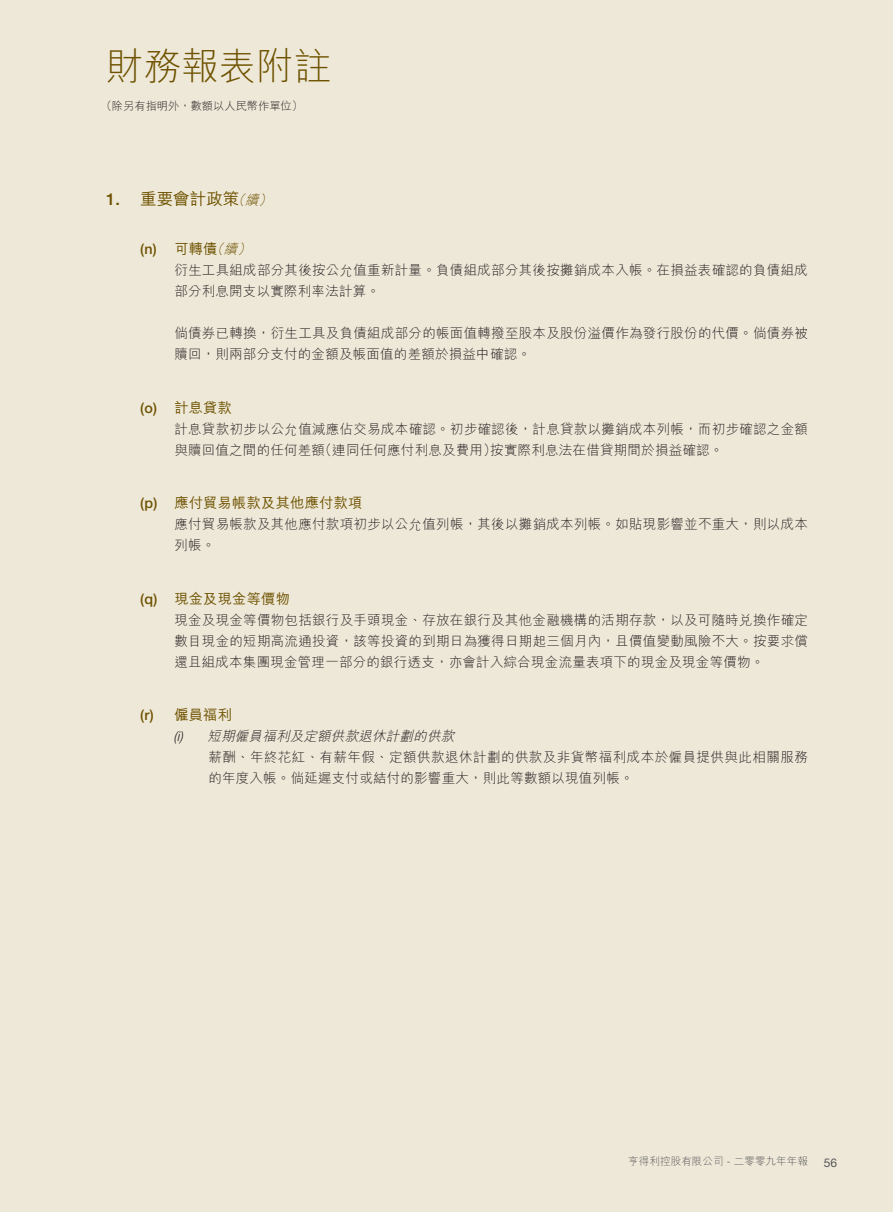
<style>
.page{position:relative;width:893px;height:1212px;background:#eee8d8}
.page>*{position:absolute;margin:0;border:0;box-sizing:border-box;transform-origin:0 0}
.t1{font:300 37.5px "M Hei HK";color:#6e5200}
.t2{font:500 16.5px "M Hei HK";color:#6e5200}
.t3{font:500 14.25px "M Hei HK";letter-spacing:.015em;color:#6e5200}
.t4{font:500 14.25px "Helvetica Neue LT Std";color:#6e5200}
.t5{font:300 13.5px/21px "M Hei HK";letter-spacing:.02em;color:#231f20}
.t6{font:12px "Helvetica Neue LT Std";color:#57585a}
.t7{font:300 11.25px "M Hei HK";color:#231f20}
.t8{font:300 10.5px "M Hei HK";letter-spacing:.01em;color:#57585a}
.s1{font-family:"Helvetica Neue LT Std"}
.s2{font-weight:300;font-style:italic;font-size:13.5px}
.s3{font-family:"M Hei HK"}
.s4{font-family:"M Hei HK";font-weight:300;font-style:italic;font-size:13.5px}
.s5{font-family:"Helvetica Neue LT Std";font-style:italic}
.s6{font-style:italic}
</style>
<div class="page">
<p class="t1" style="left:106px;top:40px;width:226px">財務報表附註</p>
<p class="t7" style="left:101px;top:98px;width:204px">（除另有指明外，數額以人民幣作單位）</p>
<p class="t2" style="left:106px;top:187px;width:171px"><span class="s1">1.</span> 重要會計政策<span class="s2">（續）</span></p>
<p class="t4" style="left:140px;top:240px;width:116px">(n) <span class="s3">可轉債</span><span class="s4">（續）</span></p>
<p class="t5" style="left:174px;top:259px;width:635px">衍生工具組成部分其後按公允值重新計量。負債組成部分其後按攤銷成本入帳。在損益表確認的負債組成部分利息開支以實際利率法計算。</p>
<p class="t5" style="left:174px;top:322px;width:635px">倘債券已轉換，衍生工具及負債組成部分的帳面值轉撥至股本及股份溢價作為發行股份的代價。倘債券被贖回，則兩部分支付的金額及帳面值的差額於損益中確認。</p>
<p class="t3" style="left:140px;top:397px;width:93px"><span class="s1">(o)</span> 計息貸款</p>
<p class="t5" style="left:174px;top:418px;width:635px">計息貸款初步以公允值減應佔交易成本確認。初步確認後，計息貸款以攤銷成本列帳，而初步確認之金額與贖回值之間的任何差額（連同任何應付利息及費用）按實際利息法在借貸期間於損益確認。</p>
<p class="t3" style="left:140px;top:492px;width:224px"><span class="s1">(p)</span> 應付貿易帳款及其他應付款項</p>
<p class="t5" style="left:174px;top:513px;width:635px">應付貿易帳款及其他應付款項初步以公允值列帳，其後以攤銷成本列帳。如貼現影響並不重大，則以成本列帳。</p>
<p class="t3" style="left:140px;top:588px;width:151px"><span class="s1">(q)</span> 現金及現金等價物</p>
<p class="t5" style="left:174px;top:609px;width:635px;text-align:justify">現金及現金等價物包括銀行及手頭現金、存放在銀行及其他金融機構的活期存款，以及可隨時兌換作確定數目現金的短期高流通投資，該等投資的到期日為獲得日期起三個月內，且價值變動風險不大。按要求償還且組成本集團現金管理一部分的銀行透支，亦會計入綜合現金流量表項下的現金及現金等價物。</p>
<p class="t3" style="left:140px;top:704px;width:93px"><span class="s1">(r)</span> 僱員福利</p>
<p class="t5" style="left:208px;top:725px;width:601px;text-indent:-35px"><span class="s5">(i)</span> <span class="s6">短期僱員福利及定額供款退休計劃的供款<br></span>薪酬、年終花紅、有薪年假、定額供款退休計劃的供款及非貨幣福利成本於僱員提供與此相關服務的年度入帳。倘延遲支付或結付的影響重大，則此等數額以現值列帳。</p>
<p class="t8" style="left:628px;top:1154px;width:181px">亨得利控股有限公司 <span class="s1">-</span> 二零零九年年報</p>
<p class="t6" style="left:824px;top:1155px;width:15px">56</p>
</div>
